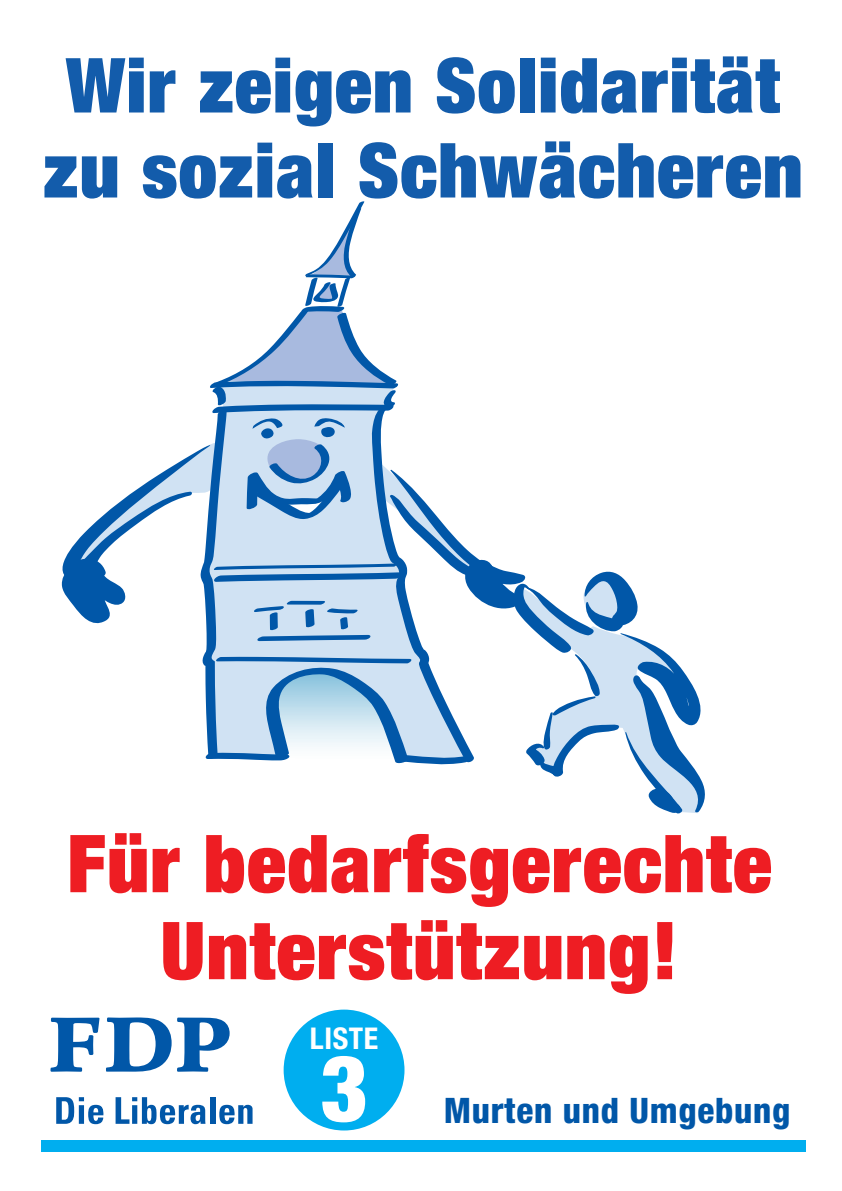
<style>
.page{position:relative;width:842px;height:1191px;background:#fff}
.page>*{position:absolute;margin:0;border:0;box-sizing:border-box;transform-origin:0 0}
.t1{font:900 condensed 92px "Helvetica Neue";color:#fff}
.t2{font:900 expanded 80px/87px "Helvetica Neue";letter-spacing:.02em;color:#ee1d23;text-align:center}
.t3{font:900 expanded 76px/85px "Helvetica Neue";letter-spacing:.02em;color:#135cab;text-align:center}
.t4{font:800 condensed 35.2px "Helvetica Neue";letter-spacing:.02em;color:#0157a8}
.t5{font:700 condensed 30px "Helvetica Neue";letter-spacing:.02em;color:#fff}
</style>
<div class="page">
<div style="left:41px;top:1140px;width:765px;height:12px;background:#00aeef"></div>
<svg style="left:56px;top:1097px;width:48px;height:27px"></svg>
<svg style="left:116px;top:1097px;width:89px;height:27px"></svg>
<div style="left:210px;top:1097px;width:5px;height:26px;background:#0157a8"></div>
<svg style="left:219px;top:1104px;width:34px;height:20px"></svg>
<svg style="left:51px;top:1017px;width:48px;height:54px"></svg>
<svg style="left:106px;top:1017px;width:124px;height:54px"></svg>
<svg style="left:61px;top:201px;width:644px;height:613px"></svg>
<div style="left:284px;top:1009px;width:120px;height:121px;background:#00aeef;border-radius:50%"></div>
<p class="t3" style="left:43px;top:41px;width:761px">Wir zeigen Solidarität zu sozial Schwächeren</p>
<p class="t2" style="left:67px;top:818px;width:706px">Für bedarfsgerechte<br>Unterstützung!</p>
<p class="t5" style="left:310px;top:1019px;width:70px">LISTE</p>
<p class="t1" style="left:321px;top:1031px;width:49px">3</p>
<p class="t4" style="left:444px;top:1088px;width:348px">Murten und Umgebung</p>
</div>
